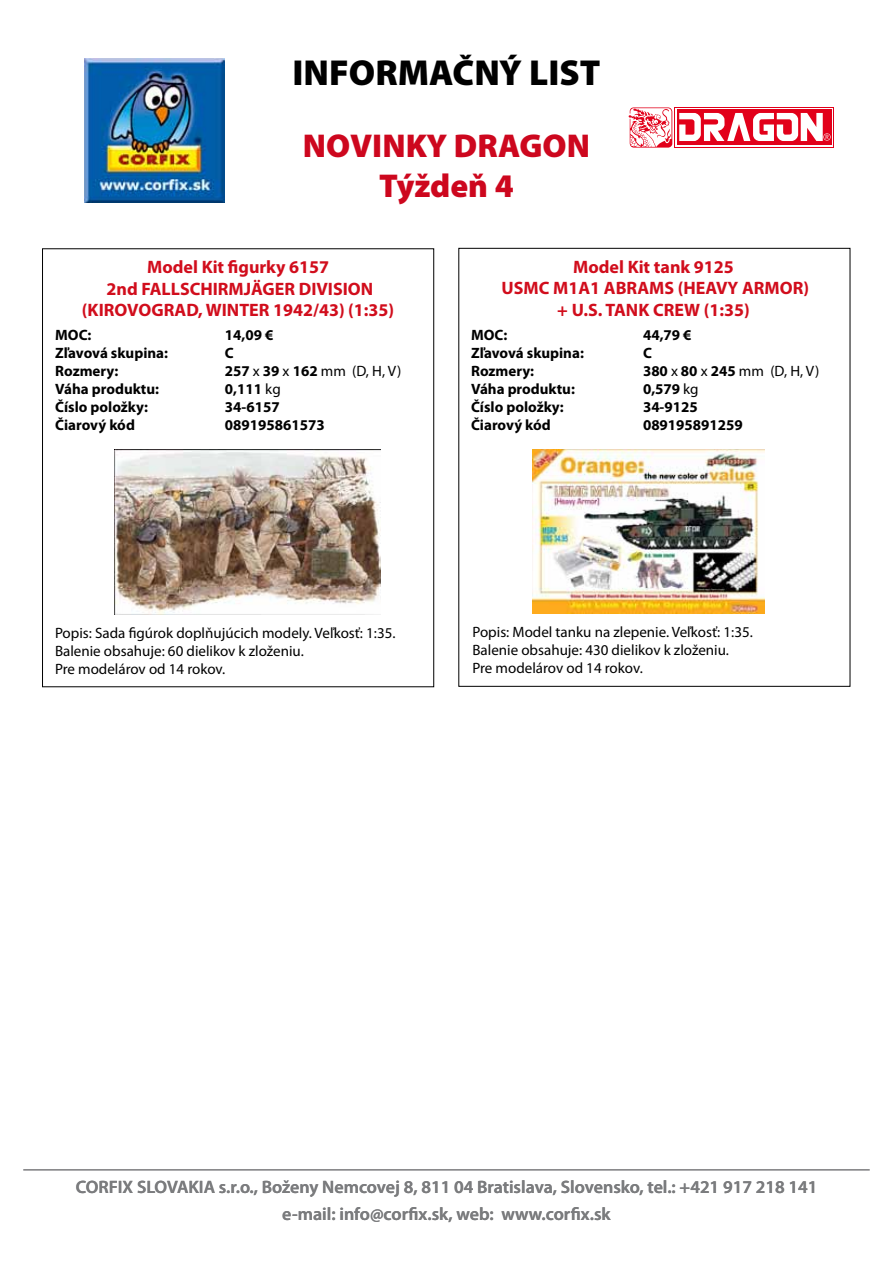
<style>
.page{position:relative;width:893px;height:1263px;background:#fff}
.page>*{position:absolute;margin:0;border:0;box-sizing:border-box;transform-origin:0 0}
.t1{font:900 36.3px "Myriad Pro";color:#000}
.t2{font:900 33.15px/39.8px "Myriad Pro";color:#cd071e;text-align:center}
.t3{font:700 18px/21.6px "Myriad Pro";color:#d10d1c;text-align:center}
.t4{font:600 18px/27px "Myriad Pro";color:#7b7c7e;text-align:center}
.t5{font:700 15px/18px "Myriad Pro";color:#000}
.t6{font:15px/18px "Myriad Pro";color:#000}
.s1{font-weight:400}
</style>
<div class="page">
<hr style="left:23px;top:1169px;width:847px;height:1px;background:#7b7c7e">
<div style="left:674px;top:107px;width:160px;height:40px;background:#e2001a"></div>
<div style="left:675px;top:108px;width:158px;height:39px;background:linear-gradient(to bottom,#e2001a,#e2001a)"></div>
<div style="left:677px;top:110px;width:154px;height:35px;background:#e2001a"></div>
<svg style="left:679px;top:113px;width:151px;height:28px"></svg>
<svg style="left:628px;top:107px;width:44px;height:41px"></svg>
<img style="left:114px;top:449px;width:266px;height:166px">
<img style="left:533px;top:449px;width:232px;height:164px">
<img style="left:85px;top:58px;width:140px;height:145px">
<h1 class="t1" style="left:293px;top:52px;width:309px">INFORMAČNÝ LIST</h1>
<h2 class="t2" style="left:303px;top:126px;width:289px">NOVINKY DRAGON<br>Týždeň 4</h2>
<p class="t3" style="left:82px;top:255px;width:314px">Model Kit figurky 6157<br>2nd FALLSCHIRMJÄGER DIVISION (KIROVOGRAD, WINTER 1942/43) (1:35)</p>
<p class="t3" style="left:502px;top:255px;width:309px">Model Kit tank 9125<br>USMC M1A1 ABRAMS (HEAVY ARMOR) + U.S. TANK CREW (1:35)</p>
<p class="t5" style="left:643px;top:344px;width:178px">C<br>380 <span class="s1">x</span> 80 <span class="s1">x</span> 245 <span class="s1">mm (D, H, V)<br></span>0,579 <span class="s1">kg<br></span>34-9125<br>089195891259</p>
<p class="t5" style="left:55px;top:325px;width:114px">MOC:<br>Zľavová skupina:<br>Rozmery:<br>Váha produktu:<br>Číslo položky:<br>Čiarový kód</p>
<p class="t5" style="left:225px;top:325px;width:50px">14,09 €</p>
<p class="t5" style="left:471px;top:325px;width:38px">MOC:</p>
<p class="t5" style="left:643px;top:325px;width:50px">44,79 €</p>
<p class="t5" style="left:471px;top:343px;width:114px">Zľavová skupina:<br>Rozmery:<br>Váha produktu:<br>Číslo položky:<br>Čiarový kód</p>
<p class="t5" style="left:225px;top:343px;width:178px">C<br>257 <span class="s1">x</span> 39 <span class="s1">x</span> 162 <span class="s1">mm (D, H, V)<br></span>0,111 <span class="s1">kg<br></span>34-6157<br>089195861573</p>
<p class="t6" style="left:55px;top:624px;width:342px">Popis: Sada figúrok doplňujúcich modely. Veľkosť: 1:35.<br>Balenie obsahuje: 60 dielikov k zloženiu.<br>Pre modelárov od 14 rokov.</p>
<p class="t6" style="left:472px;top:623px;width:282px">Popis: Model tanku na zlepenie. Veľkosť: 1:35.<br>Balenie obsahuje: 430 dielikov k zloženiu.<br>Pre modelárov od 14 rokov.</p>
<p class="t4" style="left:76px;top:1173px;width:743px">CORFIX SLOVAKIA s.r.o., Boženy Nemcovej 8, 811 04 Bratislava, Slovensko, tel.: +421 917 218 141 e-mail: info@corfix.sk, web: www.corfix.sk</p>
</div>
